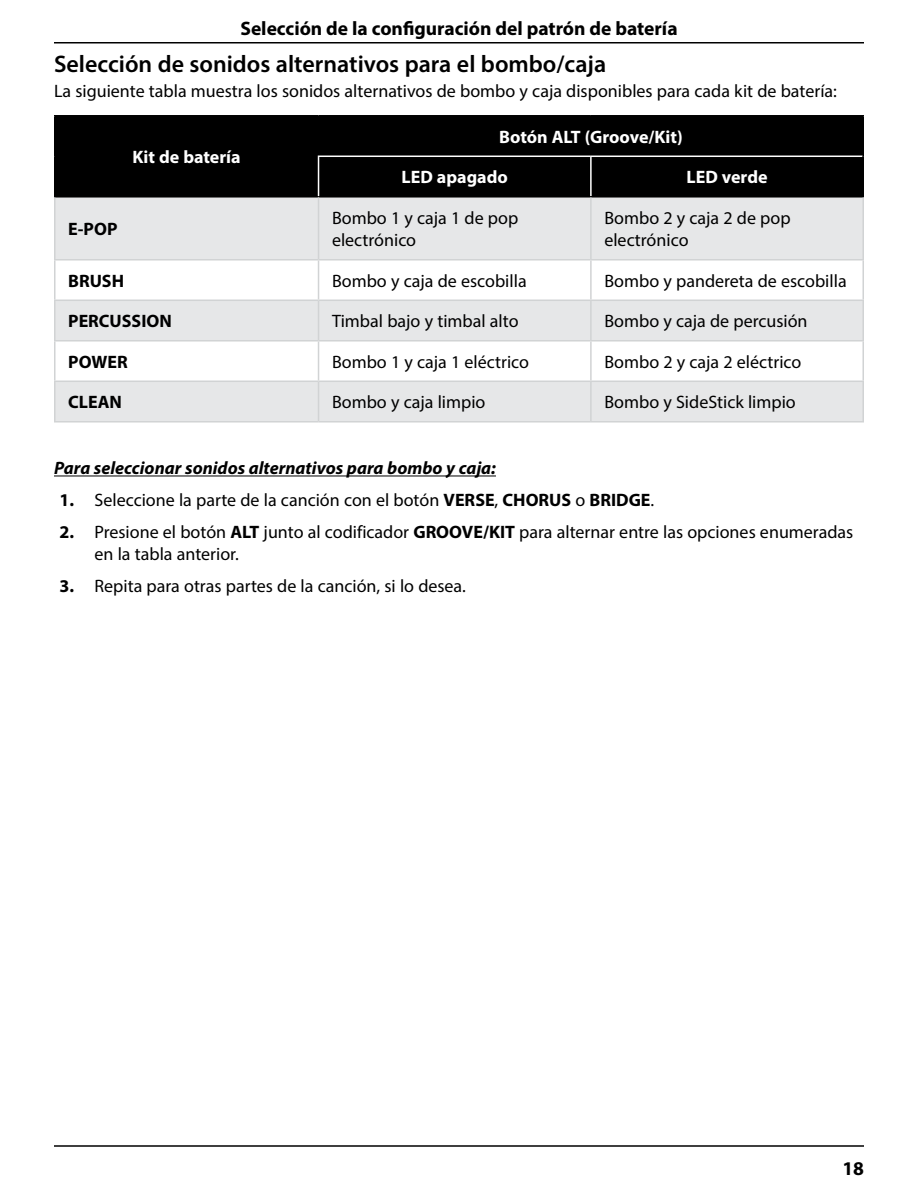
<style>
.page{position:relative;width:918px;height:1188px;background:#fff}
.page>*{position:absolute;margin:0;border:0;box-sizing:border-box;transform-origin:0 0}
.H2-Heading_2{font:600 24px "Myriad Pro";color:#000}
.t1{font:700 19.5px "Myriad Pro";color:#000}
.BT-Body_Text{font:18px/22.5px "Myriad Pro";color:#000}
.t2{font:700 18px "Myriad Pro";color:#fff}
.IH-Instructional_Header{font:italic 700 18px "Myriad Pro";color:#000}
.BT-Body_Text-2{font:700 18px "Myriad Pro";color:#000}
.s1{font-weight:700}
</style>
<div class="page">
<hr style="left:54px;top:1145px;width:810px;height:2px;background:#000">
<hr style="left:54px;top:42px;width:810px;height:2px;background:#000">
<hr style="left:54px;top:476px;width:442px;height:1px;background:#000">
<div style="left:56px;top:117px;width:806px;height:79px;background:#000"></div>
<svg style="left:56px;top:198px;width:806px;height:223px;fill:#e6e7e8"></svg>
<hr style="left:862px;top:117px;width:2px;height:39px;background:#000">
<hr style="left:590px;top:157px;width:2px;height:39px;background:#fff">
<hr style="left:318px;top:156px;width:273px;height:1px;background:#fff">
<hr style="left:591px;top:156px;width:272px;height:1px;background:#fff">
<hr style="left:54px;top:196px;width:265px;height:2px;background:#000">
<hr style="left:319px;top:196px;width:272px;height:2px;background:#000">
<hr style="left:591px;top:196px;width:273px;height:2px;background:#000">
<hr style="left:318px;top:157px;width:1px;height:39px;background:#fff">
<hr style="left:54px;top:115px;width:265px;height:2px;background:#000">
<hr style="left:54px;top:117px;width:2px;height:39px;background:#000">
<hr style="left:319px;top:115px;width:272px;height:2px;background:#000">
<hr style="left:591px;top:115px;width:273px;height:2px;background:#000">
<hr style="left:54px;top:156px;width:2px;height:40px;background:#000">
<hr style="left:862px;top:156px;width:2px;height:40px;background:#000">
<hr style="left:318px;top:198px;width:1px;height:61px;background:#d1d3d4">
<hr style="left:590px;top:198px;width:2px;height:61px;background:#d1d3d4">
<hr style="left:862px;top:198px;width:2px;height:61px;background:#d1d3d4">
<hr style="left:54px;top:259px;width:265px;height:2px;background:#d1d3d4">
<hr style="left:319px;top:259px;width:272px;height:2px;background:#d1d3d4">
<hr style="left:318px;top:261px;width:1px;height:39px;background:#d1d3d4">
<hr style="left:591px;top:259px;width:273px;height:2px;background:#d1d3d4">
<hr style="left:590px;top:261px;width:2px;height:39px;background:#d1d3d4">
<hr style="left:862px;top:261px;width:2px;height:39px;background:#d1d3d4">
<hr style="left:54px;top:300px;width:265px;height:1px;background:#d1d3d4">
<hr style="left:319px;top:300px;width:272px;height:1px;background:#d1d3d4">
<hr style="left:318px;top:301px;width:1px;height:39px;background:#d1d3d4">
<hr style="left:591px;top:300px;width:273px;height:1px;background:#d1d3d4">
<hr style="left:590px;top:301px;width:2px;height:39px;background:#d1d3d4">
<hr style="left:862px;top:301px;width:2px;height:39px;background:#d1d3d4">
<hr style="left:318px;top:342px;width:1px;height:39px;background:#d1d3d4">
<hr style="left:590px;top:342px;width:2px;height:39px;background:#d1d3d4">
<hr style="left:862px;top:342px;width:2px;height:39px;background:#d1d3d4">
<hr style="left:318px;top:382px;width:1px;height:39px;background:#d1d3d4">
<hr style="left:590px;top:382px;width:2px;height:39px;background:#d1d3d4">
<hr style="left:862px;top:382px;width:2px;height:39px;background:#d1d3d4">
<hr style="left:54px;top:198px;width:2px;height:61px;background:#d1d3d4">
<hr style="left:54px;top:261px;width:2px;height:39px;background:#d1d3d4">
<hr style="left:54px;top:301px;width:2px;height:39px;background:#d1d3d4">
<hr style="left:54px;top:340px;width:265px;height:2px;background:#d1d3d4">
<hr style="left:54px;top:342px;width:2px;height:39px;background:#d1d3d4">
<hr style="left:319px;top:340px;width:272px;height:2px;background:#d1d3d4">
<hr style="left:591px;top:340px;width:273px;height:2px;background:#d1d3d4">
<hr style="left:54px;top:381px;width:265px;height:1px;background:#d1d3d4">
<hr style="left:54px;top:382px;width:2px;height:39px;background:#d1d3d4">
<hr style="left:319px;top:381px;width:272px;height:1px;background:#d1d3d4">
<hr style="left:591px;top:381px;width:273px;height:1px;background:#d1d3d4">
<hr style="left:54px;top:421px;width:265px;height:2px;background:#d1d3d4">
<hr style="left:319px;top:421px;width:272px;height:2px;background:#d1d3d4">
<hr style="left:591px;top:421px;width:273px;height:2px;background:#d1d3d4">
<p class="t1" style="left:240px;top:15px;width:439px">Selección de la configuración del patrón de batería</p>
<p class="H2-Heading_2" style="left:54px;top:49px;width:554px">Selección de sonidos alternativos para el bombo/caja</p>
<p class="BT-Body_Text" style="left:54px;top:79px;width:785px">La siguiente tabla muestra los sonidos alternativos de bombo y caja disponibles para cada kit de batería:</p>
<p class="t2" style="left:133px;top:145px;width:110px">Kit de batería</p>
<p class="t2" style="left:499px;top:125px;width:185px">Botón ALT (Groove/Kit)</p>
<p class="t2" style="left:402px;top:165px;width:108px">LED apagado</p>
<p class="t2" style="left:687px;top:165px;width:83px">LED verde</p>
<p class="BT-Body_Text-2" style="left:68px;top:217px;width:51px">E-POP</p>
<p class="BT-Body_Text" style="left:332px;top:206px;width:188px">Bombo 1 y caja 1 de pop electrónico</p>
<p class="BT-Body_Text" style="left:604px;top:206px;width:188px">Bombo 2 y caja 2 de pop electrónico</p>
<p class="BT-Body_Text-2" style="left:68px;top:269px;width:57px">BRUSH</p>
<p class="BT-Body_Text" style="left:332px;top:269px;width:196px">Bombo y caja de escobilla</p>
<p class="BT-Body_Text" style="left:604px;top:269px;width:244px">Bombo y pandereta de escobilla</p>
<p class="BT-Body_Text-2" style="left:68px;top:309px;width:105px">PERCUSSION</p>
<p class="BT-Body_Text" style="left:332px;top:310px;width:188px">Timbal bajo y timbal alto</p>
<p class="BT-Body_Text" style="left:604px;top:310px;width:205px">Bombo y caja de percusión</p>
<p class="BT-Body_Text-2" style="left:68px;top:350px;width:61px">POWER</p>
<p class="BT-Body_Text" style="left:332px;top:350px;width:199px">Bombo 1 y caja 1 eléctrico</p>
<p class="BT-Body_Text" style="left:604px;top:350px;width:199px">Bombo 2 y caja 2 eléctrico</p>
<p class="BT-Body_Text-2" style="left:68px;top:390px;width:55px">CLEAN</p>
<p class="BT-Body_Text" style="left:332px;top:391px;width:155px">Bombo y caja limpio</p>
<p class="BT-Body_Text" style="left:604px;top:391px;width:193px">Bombo y SideStick limpio</p>
<p class="IH-Instructional_Header" style="left:54px;top:456px;width:443px">Para seleccionar sonidos alternativos para bombo y caja:</p>
<p class="BT-Body_Text" style="left:60px;top:488px;width:596px"><span class="s1">1.</span> Seleccione la parte de la canción con el botón <span class="s1">VERSE</span>, <span class="s1">CHORUS</span> o <span class="s1">BRIDGE</span>.</p>
<p class="BT-Body_Text" style="left:94px;top:520px;width:760px;text-indent:-35px"><span class="s1">2.</span> Presione el botón <span class="s1">ALT</span> junto al codificador <span class="s1">GROOVE/KIT</span> para alternar entre las opciones enumeradas en la tabla anterior.</p>
<p class="BT-Body_Text" style="left:60px;top:574px;width:408px"><span class="s1">3.</span> Repita para otras partes de la canción, si lo desea.</p>
<p class="t1" style="left:842px;top:1155px;width:23px">18</p>
</div>
